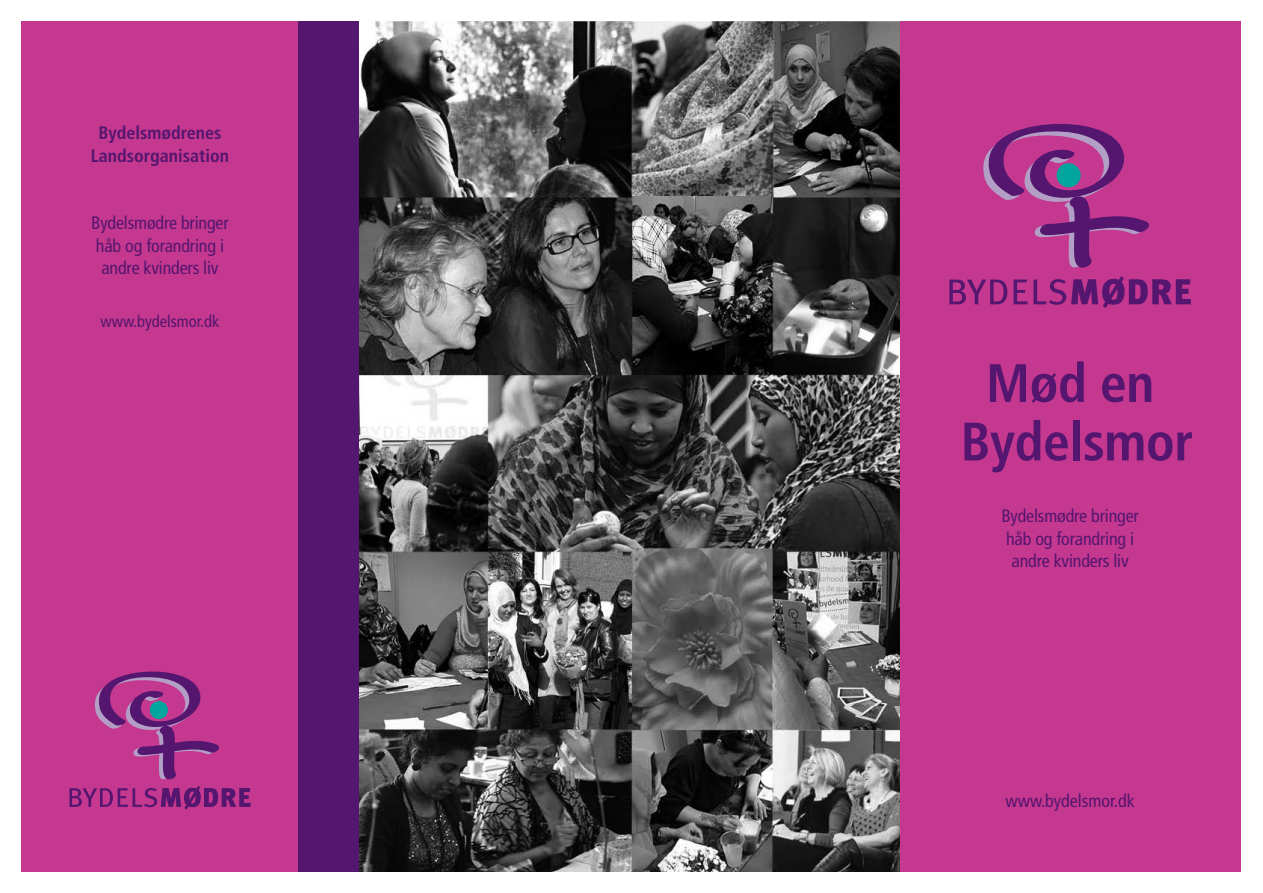
<style>
.page{position:relative;width:1263px;height:893px;background:#fff}
.page>*{position:absolute;margin:0;border:0;box-sizing:border-box;transform-origin:0 0}
.t1{font:700 condensed 54px/58.5px "Frutiger CE";letter-spacing:-.01em;color:#54166e;text-align:center}
.t2{font:condensed 18px/22.5px "Frutiger LT";letter-spacing:-.01em;color:#54166e;text-align:center}
.t3{font:700 condensed 18px/22.5px "Frutiger CE";color:#54166e;text-align:center}
.t4{font:condensed 16.5px "Frutiger LT";color:#54166e}
</style>
<div class="page">
<div style="left:21px;top:21px;width:308px;height:851px;background:#c53890"></div>
<div style="left:299px;top:21px;width:73px;height:851px;background:#54166e"></div>
<div style="left:873px;top:21px;width:368px;height:851px;background:#c53890"></div>
<svg style="left:949px;top:124px;width:242px;height:184px"></svg>
<svg style="left:69px;top:671px;width:181px;height:138px"></svg>
<img style="left:359px;top:21px;width:540px;height:851px">
<p class="t3" style="left:91px;top:122px;width:140px">Bydelsmødrenes<br>Landsorganisation</p>
<p class="t2" style="left:91px;top:212px;width:139px">Bydelsmødre bringer håb og forandring i andre kvinders liv</p>
<p class="t4" style="left:101px;top:312px;width:120px">www.bydelsmor.dk</p>
<h1 class="t1" style="left:960px;top:355px;width:234px">Mød en<br>Bydelsmor</h1>
<p class="t2" style="left:1001px;top:505px;width:139px">Bydelsmødre bringer håb og forandring i andre kvinders liv</p>
<p class="t2" style="left:1005px;top:790px;width:131px">www.bydelsmor.dk</p>
</div>
